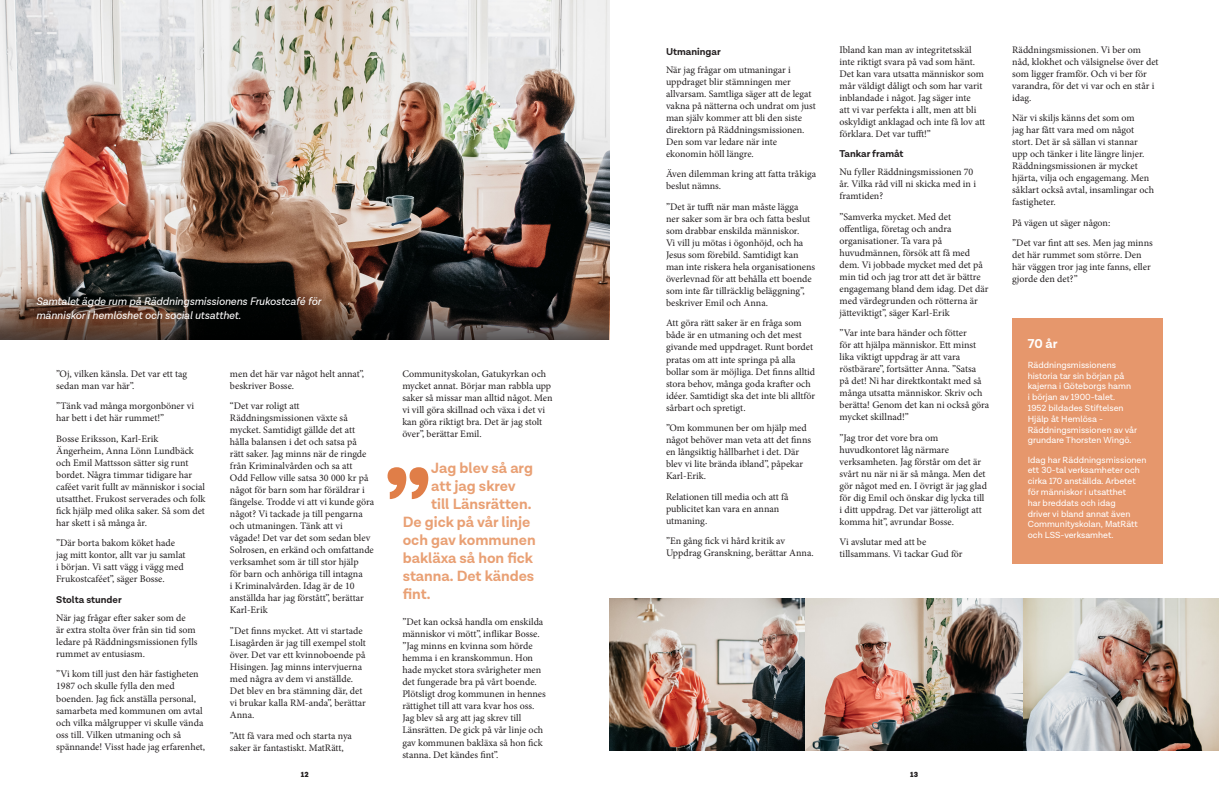
<style>
.page{position:relative;width:1219px;height:794px;background:#fff}
.page>*{position:absolute;margin:0;border:0;box-sizing:border-box;transform-origin:0 0}
.Mellanrubrik_Light{font:900 87px "Lota Grotesque";color:#e07e48}
.Citat{font:700 15px "Lota Grotesque";color:#e9a074}
.Brödtext_Krönika_Lot{font:700 13px "Lota Grotesque";color:#fff}
.Bildtext{font:italic 11px/14px "Lota Grotesque";color:#fff}
.Brödtext{font:10px/12px "Minion Pro";color:#231f20}
.Avdelare_artikel{font:10px/12px "Minion Pro";color:#231f20}
.Brödtext_Krönika_Lot-2{font:9px/10.8px "Lota Grotesque";color:#fff}
.t1{font:900 7.5px "Lota Grotesque";color:#231f20}
.s1{font-family:"Lota Grotesque";font-weight:700}
</style>
<div class="page">
<img style="left:0;top:0;width:609px;height:283px">
<svg style="left:0;top:283px;width:609px;height:56px;background:#382c25"></svg>
<img style="left:609px;top:599px;width:196px;height:151px">
<img style="left:805px;top:599px;width:414px;height:151px">
<div style="left:1012px;top:317px;width:150px;height:246px;background:#e6976c"></div>
<p class="Bildtext" style="left:36px;top:295px;width:286px">Samtalet ägde rum på Räddningsmissionens Frukostcafé för människor i hemlöshet och social utsatthet.</p>
<p class="Brödtext" style="left:56px;top:368px;width:133px">”Oj, vilken känsla. Det var ett tag sedan man var här”.</p>
<p class="Brödtext" style="left:56px;top:400px;width:139px">”Tänk vad många morgonböner vi har bett i det här rummet!”</p>
<p class="Brödtext" style="left:56px;top:433px;width:151px">Bosse Eriksson, Karl-Erik Ängerheim, Anna Lönn Lundbäck och Emil Mattsson sätter sig runt bordet. Några timmar tidigare har caféet varit fullt av människor i social utsatthet. Frukost serverades och folk fick hjälp med olika saker. Så som det har skett i så många år.</p>
<p class="Brödtext" style="left:56px;top:537px;width:131px">”Där borta bakom köket hade jag mitt kontor, allt var ju samlat i början. Vi satt vägg i vägg med<br>Frukostcaféet”, säger Bosse.</p>
<p class="Avdelare_artikel" style="left:56px;top:591px;width:131px;line-height:18px"><span class="s1">Stolta stunder<br></span>När jag frågar efter saker som de</p>
<p class="Avdelare_artikel" style="left:56px;top:624px;width:143px">är extra stolta över från sin tid som ledare på Räddningsmissionen fylls rummet av entusiasm.</p>
<p class="Brödtext" style="left:56px;top:668px;width:151px">”Vi kom till just den här fastigheten 1987 och skulle fylla den med boenden. Jag fick anställa personal, samarbeta med kommunen om avtal och vilka målgrupper vi skulle vända oss till. Vilken utmaning och så spännande! Visst hade jag erfarenhet,</p>
<p class="Brödtext" style="left:230px;top:368px;width:136px">men det här var något helt annat”, beskriver Bosse.</p>
<p class="Brödtext" style="left:230px;top:400px;width:146px">“Det var roligt att<br>Räddningsmissionen växte så mycket. Samtidigt gällde det att hålla balansen i det och satsa på<br>rätt saker. Jag minns när de ringde från Kriminalvården och sa att<br>Odd Fellow ville satsa 30 000 kr på något för barn som har föräldrar i fängelse. Trodde vi att vi kunde göra något? Vi tackade ja till pengarna och utmaningen. Tänk att vi vågade! Det var det som sedan blev<br>Solrosen, en erkänd och omfattande verksamhet som är till stor hjälp<br>för barn och anhöriga till intagna<br>i Kriminalvården. Idag är de 10 anställda har jag förstått”, berättar<br>Karl-Erik</p>
<p class="Brödtext" style="left:230px;top:625px;width:137px">”Det finns mycket. Att vi startade<br>Lisagården är jag till exempel stolt över. Det var ett kvinnoboende på<br>Hisingen. Jag minns intervjuerna med några av dem vi anställde.<br>Det blev en bra stämning där, det vi brukar kalla RM-anda”, berättar<br>Anna.</p>
<p class="Brödtext" style="left:230px;top:729px;width:124px">”Att få vara med och starta nya saker är fantastiskt. MatRätt,</p>
<p class="Brödtext" style="left:402px;top:368px;width:152px">Communityskolan, Gatukyrkan och mycket annat. Börjar man rabbla upp saker så missar man alltid något. Men vi vill göra skillnad och växa i det vi kan göra riktigt bra. Det är jag stolt över”, berättar Emil.</p>
<p class="Citat" style="left:431px;top:459px;width:103px">Jag blev så arg</p>
<p class="Citat" style="left:431px;top:477px;width:86px">att jag skrev</p>
<p class="Citat" style="left:431px;top:495px;width:102px">till Länsrätten.</p>
<p class="Citat" style="left:403px;top:513px;width:129px">De gick på vår linje</p>
<p class="Citat" style="left:403px;top:531px;width:134px">och gav kommunen</p>
<p class="Citat" style="left:403px;top:549px;width:132px">bakläxa så hon fick</p>
<p class="Citat" style="left:403px;top:567px;width:133px">stanna. Det kändes</p>
<p class="Citat" style="left:403px;top:585px;width:29px">fint.</p>
<p class="Mellanrubrik_Light" style="left:385px;top:452px;width:47px">”</p>
<p class="Brödtext" style="left:402px;top:616px;width:145px">”Det kan också handla om enskilda människor vi mött”, inflikar Bosse. ”Jag minns en kvinna som hörde hemma i en kranskommun. Hon hade mycket stora svårigheter men det fungerade bra på vårt boende.<br>Plötsligt drog kommunen in hennes rättighet till att vara kvar hos oss.<br>Jag blev så arg att jag skrev till<br>Länsrätten. De gick på vår linje och gav kommunen bakläxa så hon fick stanna. Det kändes fint”.</p>
<p class="Avdelare_artikel" style="left:666px;top:43px;width:126px;line-height:18px"><span class="s1">Utmaningar<br></span>När jag frågar om utmaningar i</p>
<p class="Avdelare_artikel" style="left:666px;top:76px;width:151px">uppdraget blir stämningen mer allvarsam. Samtliga säger att de legat vakna på nätterna och undrat om just man själv kommer att bli den siste direktorn på Räddningsmissionen.<br>Den som var ledare när inte ekonomin höll längre.</p>
<p class="Brödtext" style="left:666px;top:168px;width:152px">Även dilemman kring att fatta tråkiga beslut nämns.</p>
<p class="Brödtext" style="left:666px;top:201px;width:151px">”Det är tufft när man måste lägga<br>ner saker som är bra och fatta beslut som drabbar enskilda människor.<br>Vi vill ju mötas i ögonhöjd, och ha Jesus som förebild. Samtidigt kan man inte riskera hela organisationens överlevnad för att behålla ett boende som inte får tillräcklig beläggning”, beskriver Emil och Anna.</p>
<p class="Brödtext" style="left:666px;top:317px;width:151px">Att göra rätt saker är en fråga som både är en utmaning och det mest givande med uppdraget. Runt bordet pratas om att inte springa på alla bollar som är möjliga. Det finns alltid stora behov, många goda krafter och idéer. Samtidigt ska det inte bli alltför sårbart och spretigt.</p>
<p class="Brödtext" style="left:666px;top:422px;width:147px">”Om kommunen ber om hjälp med något behöver man veta att det finns en långsiktig hållbarhet i det. Där blev vi lite brända ibland”, påpekar<br>Karl-Erik.</p>
<p class="Brödtext" style="left:666px;top:490px;width:124px">Relationen till media och att få publicitet kan vara en annan utmaning.</p>
<p class="Brödtext" style="left:666px;top:535px;width:149px">”En gång fick vi hård kritik av<br>Uppdrag Granskning, berättar Anna.</p>
<p class="Brödtext" style="left:839px;top:43px;width:147px">Ibland kan man av integritetsskäl inte riktigt svara på vad som hänt.<br>Det kan vara utsatta människor som mår väldigt dåligt och som har varit inblandade i något. Jag säger inte<br>att vi var perfekta i allt, men att bli oskyldigt anklagad och inte få lov att förklara. Det var tufft!”</p>
<p class="Avdelare_artikel" style="left:839px;top:145px;width:135px;line-height:18px"><span class="s1">Tankar framåt<br></span>Nu fyller Räddningsmissionen 70</p>
<p class="Avdelare_artikel" style="left:839px;top:178px;width:138px">år. Vilka råd vill ni skicka med in i framtiden?</p>
<p class="Brödtext" style="left:839px;top:210px;width:151px">”Samverka mycket. Med det offentliga, företag och andra organisationer. Ta vara på huvudmännen, försök att få med dem. Vi jobbade mycket med det på min tid och jag tror att det är bättre engagemang bland dem idag. Det där med värdegrunden och rötterna är jätteviktigt”, säger Karl-Erik</p>
<p class="Brödtext" style="left:839px;top:327px;width:151px">”Var inte bara händer och fötter<br>för att hjälpa människor. Ett minst lika viktigt uppdrag är att vara röstbärare”, fortsätter Anna. ”Satsa<br>på det! Ni har direktkontakt med så många utsatta människor. Skriv och berätta! Genom det kan ni också göra mycket skillnad!”</p>
<p class="Brödtext" style="left:839px;top:431px;width:149px">”Jag tror det vore bra om huvudkontoret låg närmare verksamheten. Jag förstår om det är svårt nu när ni är så många. Men det gör något med en. I övrigt är jag glad för dig Emil och önskar dig lycka till i ditt uppdrag. Det var jätteroligt att komma hit”, avrundar Bosse.</p>
<p class="Brödtext" style="left:839px;top:536px;width:125px">Vi avslutar med att be tillsammans. Vi tackar Gud för</p>
<p class="t1" style="left:301px;top:769px;width:9px">12</p>
<p class="t1" style="left:910px;top:769px;width:9px">13</p>
<p class="Brödtext" style="left:1012px;top:43px;width:148px">Räddningsmissionen. Vi ber om nåd, klokhet och välsignelse över det som ligger framför. Och vi ber för varandra, för det vi var och en står i idag.</p>
<p class="Brödtext" style="left:1012px;top:112px;width:143px">När vi skiljs känns det som om<br>jag har fått vara med om något stort. Det är så sällan vi stannar upp och tänker i lite längre linjer.<br>Räddningsmissionen är mycket hjärta, vilja och engagemang. Men såklart också avtal, insamlingar och fastigheter.</p>
<p class="Brödtext" style="left:1012px;top:216px;width:100px">På vägen ut säger någon:</p>
<p class="Brödtext" style="left:1012px;top:237px;width:142px">”Det var fint att ses. Men jag minns det här rummet som större. Den här väggen tror jag inte fanns, eller gjorde den det?”</p>
<p class="Brödtext_Krönika_Lot" style="left:1028px;top:336px;width:31px">70 år</p>
<p class="Brödtext_Krönika_Lot-2" style="left:1028px;top:359px;width:111px">Räddningsmissionens historia tar sin början på kajerna i Göteborgs hamn<br>i början av 1900-talet.<br>1952 bildades Stiftelsen<br>Hjälp åt Hemlösa -<br>Räddningsmissionen av vår grundare Thorsten Wingö.</p>
<p class="Brödtext_Krönika_Lot-2" style="left:1028px;top:454px;width:120px">Idag har Räddningsmissionen ett 30-tal verksamheter och cirka 170 anställda. Arbetet för människor i utsatthet<br>har breddats och idag<br>driver vi bland annat även<br>Communityskolan, MatRätt och LSS-verksamhet.</p>
</div>
